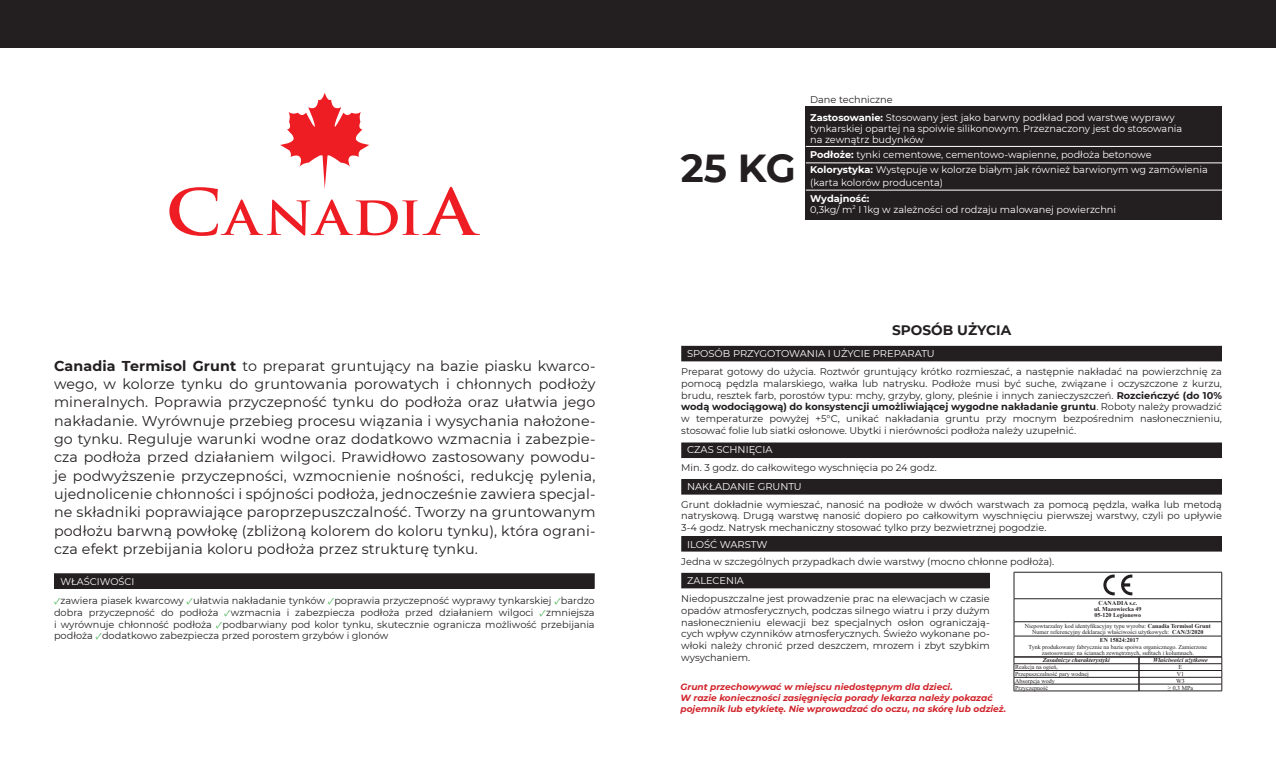
<style>
.page{position:relative;width:1276px;height:766px;background:#fff}
.page>*{position:absolute;margin:0;border:0;box-sizing:border-box;transform-origin:0 0}
.t1{font:700 39px "Montserrat";color:#231f20}
.t2{font:14.25px/18.3px "Montserrat";letter-spacing:.01em;color:#231f20;text-align:justify}
.t3{font:700 13.8px "Montserrat";color:#231f20}
.t4{font:9.9px "Montserrat";color:#fff}
.t5{font:9.75px/11.7px "Montserrat";color:#231f20;text-align:justify}
.t6{font:9.75px/10.9px "Montserrat";color:#fff}
.t7{font:700 9.75px "Montserrat";color:#fff}
.t8{font:italic 700 9px/10.8px "Montserrat";color:#d1232a}
.t9{font:6px/6.4px "Times New Roman";color:#231f20;text-align:center}
.t10{font:italic 700 6px "Times New Roman";color:#231f20}
.t11{font:700 6px/6.4px "Times New Roman";color:#231f20}
.t12{font:700 6px "Times New Roman";letter-spacing:.035em;color:#231f20}
.s1{font-weight:700}
.s2{font-family:"Minion Pro";font-weight:700;color:#40ae49}
</style>
<div class="page">
<div style="left:0;top:0;width:1276px;height:48px;background:#231f20"></div>
<div style="left:806px;top:106px;width:416px;height:114px;background:#231f20"></div>
<div style="left:682px;top:536px;width:539px;height:15px;background:#231f20"></div>
<div style="left:682px;top:479px;width:539px;height:15px;background:#231f20"></div>
<div style="left:682px;top:443px;width:539px;height:14px;background:#231f20"></div>
<div style="left:681px;top:442px;width:541px;height:16px;border:1px solid #231f20"></div>
<div style="left:682px;top:346px;width:539px;height:15px;background:#231f20"></div>
<hr style="left:806px;top:162px;width:416px;height:1px;background:#fff">
<hr style="left:806px;top:190px;width:416px;height:1px;background:#fff">
<hr style="left:806px;top:146px;width:416px;height:1px;background:#fff">
<div style="left:54px;top:573px;width:540px;height:15px;background:#231f20"></div>
<div style="left:54px;top:573px;width:541px;height:15px;border:1px solid #231f20"></div>
<div style="left:682px;top:573px;width:307px;height:14px;background:#231f20"></div>
<div style="left:681px;top:572px;width:308px;height:16px;border:1px solid #231f20"></div>
<svg style="left:169px;top:93px;width:311px;height:143px"></svg>
<hr style="left:1013px;top:571px;width:209px;height:1px;background:#231f20">
<hr style="left:1013px;top:598px;width:209px;height:1px;background:#231f20">
<hr style="left:1013px;top:621px;width:209px;height:1px;background:#231f20">
<hr style="left:1013px;top:635px;width:209px;height:1px;background:#231f20">
<svg style="left:1103px;top:574px;width:11px;height:21px"></svg>
<svg style="left:1121px;top:574px;width:11px;height:21px"></svg>
<hr style="left:1013px;top:656px;width:126px;height:1px;background:#231f20">
<hr style="left:1013px;top:663px;width:126px;height:1px;background:#231f20">
<hr style="left:1013px;top:670px;width:126px;height:1px;background:#231f20">
<hr style="left:1013px;top:677px;width:126px;height:1px;background:#231f20">
<hr style="left:1013px;top:683px;width:126px;height:1px;background:#231f20">
<svg style="left:1013px;top:572px;width:1px;height:118px"></svg>
<hr style="left:1013px;top:690px;width:126px;height:1px;background:#231f20">
<hr style="left:1139px;top:656px;width:83px;height:1px;background:#231f20">
<hr style="left:1139px;top:663px;width:83px;height:1px;background:#231f20">
<hr style="left:1139px;top:670px;width:83px;height:1px;background:#231f20">
<hr style="left:1139px;top:676px;width:83px;height:1px;background:#231f20">
<hr style="left:1139px;top:683px;width:83px;height:1px;background:#231f20">
<svg style="left:1138px;top:657px;width:2px;height:33px"></svg>
<svg style="left:1221px;top:572px;width:1px;height:118px"></svg>
<hr style="left:1139px;top:690px;width:83px;height:1px;background:#231f20">
<p class="t2" style="left:54px;top:356px;width:543px"><span class="s1">Canadia Termisol Grunt</span> to preparat gruntujący na bazie piasku kwarco&shy;wego, w kolorze tynku do gruntowania porowatych i chłonnych podłoży mineralnych. Poprawia przyczepność tynku do podłoża oraz ułatwia jego nakładanie. Wyrównuje przebieg procesu wiązania i wysychania nałożone&shy;go tynku. Reguluje warunki wodne oraz dodatkowo wzmacnia i zabezpie&shy;cza podłoża przed działaniem wilgoci. Prawidłowo zastosowany powodu&shy;je podwyższenie przyczepności, wzmocnienie nośności, redukcję pylenia, ujednolicenie chłonności i spójności podłoża, jednocześnie zawiera specjal&shy;ne składniki poprawiające paroprzepuszczalność. Tworzy na gruntowanym podłożu barwną powłokę (zbliżoną kolorem do koloru tynku), która ograni&shy;cza efekt przebijania koloru podłoża przez strukturę tynku.</p>
<p class="t6" style="left:60px;top:575px;width:76px">WŁAŚCIWOŚCI</p>
<p class="t5" style="left:54px;top:594px;width:542px"><span class="s2">✓</span>zawiera piasek kwarcowy <span class="s2">✓</span>ułatwia nakładanie tynków <span class="s2">✓</span>poprawia przyczepność wyprawy tynkarskiej <span class="s2">✓</span>bardzo dobra przyczepność do podłoża <span class="s2">✓</span>wzmacnia i zabezpiecza podłoża przed działaniem wilgoci <span class="s2">✓</span>zmniejsza i wyrównuje chłonność podłoża <span class="s2">✓</span>podbarwiany pod kolor tynku, skutecznie ogranicza możliwość przebijania podłoża <span class="s2">✓</span>dodatkowo zabezpiecza przed porostem grzybów i glonów</p>
<p class="t1" style="left:681px;top:140px;width:117px">25 KG</p>
<p class="t5" style="left:810px;top:93px;width:84px">Dane techniczne</p>
<p class="t6" style="left:810px;top:112px;width:374px"><span class="s1">Zastosowanie:</span> Stosowany jest jako barwny podkład pod warstwę wyprawy tynkarskiej opartej na spoiwie silikonowym. Przeznaczony jest do stosowania na zewnątrz budynków</p>
<p class="t6" style="left:810px;top:149px;width:343px"><span class="s1">Podłoże:</span> tynki cementowe, cementowo-wapienne, podłoża betonowe</p>
<p class="t6" style="left:810px;top:163px;width:399px;line-height:12.8px"><span class="s1">Kolorystyka:</span> Występuje w kolorze białym jak również barwionym wg zamówienia (karta kolorów producenta)</p>
<p class="t7" style="left:810px;top:191px;width:61px">Wydajność:</p>
<p class="t6" style="left:810px;top:203px;width:307px">0,3kg/ m<sup>2</sup> I 1kg w zależności od rodzaju malowanej powierzchni</p>
<p class="t3" style="left:892px;top:320px;width:121px">SPOSÓB UŻYCIA</p>
<p class="t4" style="left:687px;top:347px;width:249px">SPOSÓB PRZYGOTOWANIA I UŻYCIE PREPARATU</p>
<p class="t5" style="left:681px;top:365px;width:542px">Preparat gotowy do użycia. Roztwór gruntujący krótko rozmieszać, a następnie nakładać na powierzchnię za pomocą pędzla malarskiego, wałka lub natrysku. Podłoże musi być suche, związane i oczyszczone z kurzu, brudu, resztek farb, porostów typu: mchy, grzyby, glony, pleśnie i innych zanieczyszczeń. <span class="s1">Rozcieńczyć (do 10% wodą wodociągową) do konsystencji umożliwiającej wygodne nakładanie gruntu</span>. Roboty należy prowadzić w temperaturze powyżej +5°C, unikać nakładania gruntu przy mocnym bezpośrednim nasłonecznieniu, stosować folie lub siatki osłonowe. Ubytki i nierówności podłoża należy uzupełnić.</p>
<p class="t5" style="left:681px;top:461px;width:257px">Min. 3 godz. do całkowitego wyschnięcia po 24 godz.</p>
<p class="t5" style="left:681px;top:498px;width:542px">Grunt dokładnie wymieszać, nanosić na podłoże w dwóch warstwach za pomocą pędzla, wałka lub metodą natryskową. Drugą warstwę nanosić dopiero po całkowitym wyschnięciu pierwszej warstwy, czyli po upływie 3-4 godz. Natrysk mechaniczny stosować tylko przy bezwietrznej pogodzie.</p>
<p class="t5" style="left:681px;top:555px;width:374px">Jedna w szczególnych przypadkach dwie warstwy (mocno chłonne podłoża).</p>
<p class="t4" style="left:687px;top:443px;width:87px">CZAS SCHNIĘCIA</p>
<p class="t4" style="left:687px;top:479px;width:116px">NAKŁADANIE GRUNTU</p>
<p class="t4" style="left:687px;top:537px;width:82px">ILOŚĆ WARSTW</p>
<p class="t6" style="left:687px;top:574px;width:58px">ZALECENIA</p>
<p class="t5" style="left:681px;top:592px;width:310px">Niedopuszczalne jest prowadzenie prac na elewacjach w czasie opadów atmosferycznych, podczas silnego wiatru i przy dużym nasłonecznieniu elewacji bez specjalnych osłon ograniczają&shy;cych wpływ czynników atmosferycznych. Świeżo wykonane po&shy;włoki należy chronić przed deszczem, mrozem i zbyt szybkim wysychaniem.</p>
<p class="t8" style="left:680px;top:681px;width:327px">Grunt przechowywać w miejscu niedostępnym dla dzieci.<br>W razie konieczności zasięgnięcia porady lekarza należy pokazać pojemnik lub etykietę. Nie wprowadzać do oczu, na skórę lub odzież.</p>
<p class="t12" style="left:1098px;top:598px;width:40px">CANADIA s.c.</p>
<p class="t11" style="left:1094px;top:605px;width:49px">ul. Mazowiecka 49<br>05-120 Legionowo</p>
<p class="t9" style="left:1025px;top:622px;width:187px">Niepowtarzalny kod identyfikacyjny typu wyrobu: <span class="s1">Canadia Termisol Grunt</span></p>
<p class="t9" style="left:1032px;top:628px;width:173px">Numer referencyjny deklaracji właściwości użytkowych: <span class="s1">CAN/3/2020</span></p>
<p class="t11" style="left:1100px;top:636px;width:40px">EN 15824:2017</p>
<p class="t9" style="left:1028px;top:643px;width:180px">Tynk produkowany fabrycznie na bazie spoiwa organicznego. Zamierzone zastosowanie: na ścianach zewnętrznych, sufitach i kolumnach.</p>
<p class="t10" style="left:1042px;top:656px;width:69px">Zasadnicze charakterystyki</p>
<p class="t9" style="left:1015px;top:663px;width:44px">Reakcja na ogień,</p>
<p class="t9" style="left:1015px;top:670px;width:75px">Przepuszczalność pary wodnej</p>
<p class="t9" style="left:1015px;top:677px;width:41px">Absorpcja wody</p>
<p class="t9" style="left:1015px;top:684px;width:34px">Przyczepność</p>
<p class="t10" style="left:1153px;top:656px;width:56px">Właściwości użytkowe</p>
<p class="t9" style="left:1178px;top:663px;width:5px">E</p>
<p class="t9" style="left:1176px;top:670px;width:9px">V1</p>
<p class="t9" style="left:1176px;top:677px;width:10px">W3</p>
<p class="t9" style="left:1168px;top:684px;width:27px">≥ 0,3 MPa</p>
</div>
